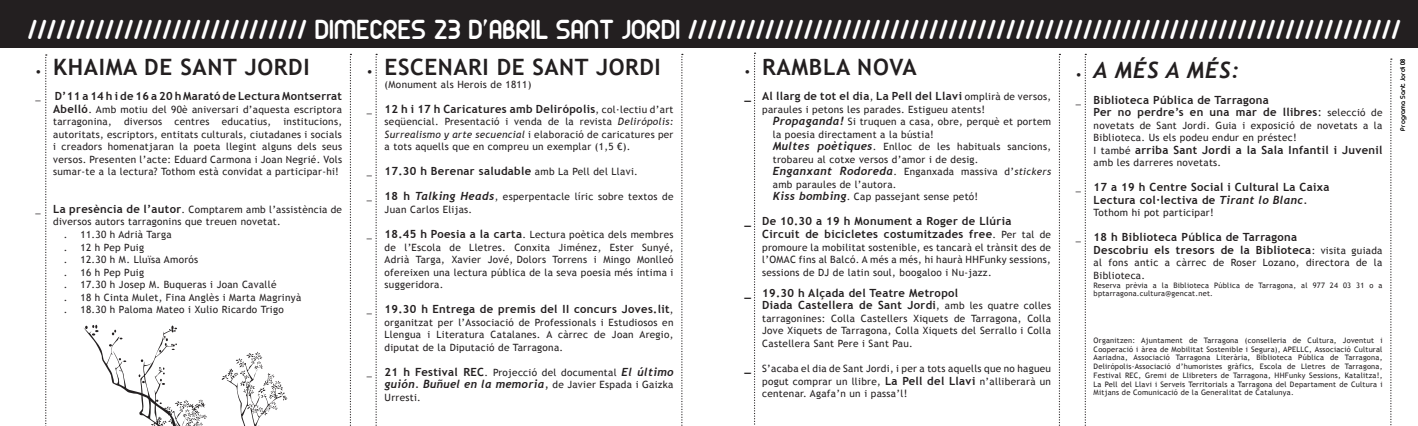
<style>
.page{position:relative;width:1418px;height:426px;background:#fff}
.page>*{position:absolute;margin:0;border:0;box-sizing:border-box;transform-origin:0 0}
.t1{font:300 30px "z Arista";letter-spacing:.03em;color:#fff}
.t2{font:700 22.5px "Trebuchet MS";letter-spacing:.03em;color:#231f20}
.t3{font:italic 700 22.5px "Trebuchet";color:#231f20}
.t4{font:700 11.25px/12.5px "Trebuchet MS";letter-spacing:.03em;color:#231f20}
.t5{font:italic 700 11.25px "Trebuchet";letter-spacing:.03em;color:#231f20}
.t6{font:10px/12.5px "Trebuchet MS";letter-spacing:.03em;color:#231f20;text-align:justify}
.t7{font:7.5px/8.8px "Trebuchet MS";letter-spacing:.03em;color:#231f20}
.t8{font:300 7.5px "z Arista";letter-spacing:.03em;color:#010101}
.s1{font-size:11.25px}
.s2{font-weight:400;font-size:10px}
.s3{font-weight:700;font-size:11.25px}
.s4{font-family:"Trebuchet MS";font-style:normal;font-size:11.25px}
.s5{font-weight:400}
.s6{font-family:"Trebuchet";font-style:italic}
.s7{font-style:italic}
.s8{font-family:"Trebuchet";font-weight:700;font-style:italic;font-size:11.25px}
.s9{font-family:"Trebuchet MS";font-weight:400;font-style:normal}
.s10{font-family:"Trebuchet MS";font-weight:400;font-style:normal;font-size:10px}
</style>
<div class="page">
<div style="left:0;top:0;width:1417px;height:47px;background:#231f20"></div>
<svg style="left:45px;top:54px;width:2px;height:372px"></svg>
<svg style="left:350px;top:54px;width:1px;height:372px"></svg>
<svg style="left:375px;top:54px;width:2px;height:372px"></svg>
<svg style="left:681px;top:54px;width:2px;height:372px"></svg>
<svg style="left:754px;top:53px;width:1px;height:372px"></svg>
<svg style="left:1058px;top:54px;width:2px;height:372px"></svg>
<svg style="left:1084px;top:54px;width:2px;height:372px"></svg>
<svg style="left:1390px;top:58px;width:1px;height:368px"></svg>
<svg style="left:221px;top:351px;width:66px;height:75px"></svg>
<svg style="left:84px;top:324px;width:123px;height:102px"></svg>
<h1 class="t1" style="left:28px;top:14px;width:1373px">///////////////////////////// DIMECRES 23 D’ABRIL SANT JORDI //////////////////////////////////////////////////////////////////////////</h1>
<h2 class="t2" style="left:35px;top:53px;width:170px"><span class="s1">•</span> Khaima de Sant</h2>
<h2 class="t2" style="left:245px;top:53px;width:66px">Jordi</h2>
<p class="t4" style="left:35px;top:90px;width:308px"><span class="s2">_</span> D’11 a 14 h i de 16 a 20 h Marató de Lectura Montserrat</p>
<p class="t6" style="left:53px;top:103px;width:290px"><span class="s3">Abelló</span>. Amb motiu del 90è aniversari d’aquesta escriptora tarragonina, diversos centres educatius, institucions, autoritats, escriptors, entitats culturals, ciutadanes i socials i creadors homenatjaran la poeta llegint alguns dels seus versos. Presenten l’acte: Eduard Carmona i Joan Negrié. Vols sumar-te a la lectura? Tothom està convidat a participar-hi!</p>
<p class="t6" style="left:35px;top:203px;width:308px">_ <span class="s3">La presència de l’autor</span>. Comptarem amb l’assistència de</p>
<p class="t6" style="left:53px;top:215px;width:229px">diversos autors tarragonins que treuen novetat.</p>
<p class="t6" style="left:64px;top:228px;width:5px">.</p>
<p class="t6" style="left:80px;top:228px;width:93px">11.30 h Adrià Targa</p>
<p class="t6" style="left:64px;top:240px;width:5px">.</p>
<p class="t6" style="left:80px;top:240px;width:65px">12 h Pep Puig</p>
<p class="t6" style="left:64px;top:253px;width:5px">.</p>
<p class="t6" style="left:80px;top:253px;width:119px">12.30 h M. Lluïsa Amorós</p>
<p class="t6" style="left:64px;top:265px;width:5px">.</p>
<p class="t6" style="left:80px;top:265px;width:65px">16 h Pep Puig</p>
<p class="t6" style="left:64px;top:278px;width:5px">.</p>
<p class="t6" style="left:80px;top:278px;width:198px">17.30 h Josep M. Buqueras i Joan Cavallé</p>
<p class="t6" style="left:64px;top:290px;width:5px">.</p>
<p class="t6" style="left:80px;top:290px;width:222px">18 h Cinta Mulet, Fina Anglès i Marta Magrinyà</p>
<p class="t6" style="left:64px;top:303px;width:5px">.</p>
<p class="t6" style="left:80px;top:303px;width:205px">18.30 h Paloma Mateo i Xulio Ricardo Trigo</p>
<h2 class="t3" style="left:1075px;top:57px;width:165px"><span class="s4">•</span> A més a més:</h2>
<p class="t4" style="left:1093px;top:93px;width:290px;text-indent:-18px"><span class="s2">_</span> Biblioteca Pública de Tarragona<br>Per no perdre’s en una mar de llibres<span class="s5">:</span> <span class="s2">selecció de</span></p>
<p class="t6" style="left:1093px;top:119px;width:290px">novetats de Sant Jordi. Guia i exposició de novetats a la<br>Biblioteca. Us els podeu endur en préstec!</p>
<p class="t4" style="left:1093px;top:143px;width:290px"><span class="s2">I també</span> arriba Sant Jordi a la Sala I nfantil i Juvenil</p>
<p class="t6" style="left:1093px;top:156px;width:129px">amb les darreres novetats.</p>
<p class="t4" style="left:1075px;top:181px;width:255px;text-align:center"><span class="s2">_</span> 17 a 19 h Centre Social i Cultural La Caixa<br>Lectura col·lectiva de <span class="s6">Tirant lo Blanc.</span></p>
<p class="t6" style="left:1093px;top:206px;width:122px">Tothom hi pot participar!</p>
<p class="t4" style="left:1093px;top:231px;width:290px;text-indent:-18px"><span class="s2">_</span> 18 h Biblioteca Pública de Tarragona<br>Descobriu els tresors de la Biblioteca<span class="s2">: visita guiada</span></p>
<p class="t6" style="left:1093px;top:256px;width:290px">al fons antic a càrrec de Roser Lozano, directora de la<br>Biblioteca.</p>
<p class="t7" style="left:1093px;top:280px;width:290px">Reserva prèvia a la Biblioteca Pública de Tarragona, al 977 24 03 31 o a bptarragona.cultura@gencat.net.</p>
<p class="t7" style="left:1093px;top:335px;width:290px;text-align:justify">Organitzen: Ajuntament de Tarragona (conselleria de Cultura, Joventut i Cooperació i àrea de Mobilitat Sostenible i Segura), APELLC, Associació Cultural Aariadna, Associació Tarragona Literària, Biblioteca Pública de Tarragona, Delirópolis-Associació d’humoristes gràfics, Escola de Lletres de Tarragona, Festival REC, Gremi de Llibreters de Tarragona, HHFunky Sessions, Katalitza!, La Pell del Llavi i Serveis Territorials a Tarragona del Departament de Cultura i Mitjans de Comunicació de la Generalitat de Catalunya.</p>
<p class="t8" style="left:1398px;top:130px;width:73px;rotate:-90deg">PROGRAMA SANT JORDI 08</p>
<h2 class="t2" style="left:367px;top:53px;width:46px"><span class="s1">•</span> Escenar</h2>
<h2 class="t2" style="left:482px;top:53px;width:75px">i de Sant</h2>
<h2 class="t2" style="left:596px;top:53px;width:66px">Jordi</h2>
<p class="t6" style="left:384px;top:78px;width:148px">(Monument als Herois de 1811)</p>
<p class="t4" style="left:367px;top:102px;width:308px"><span class="s2">_</span> 12 h i 17 h Caricatures amb Delirópolis<span class="s2">, col·lectiu d’art</span></p>
<p class="t6" style="left:384px;top:115px;width:290px">seqüencial. Presentació i venda de la revista <span class="s7">Delirópolis:<br>Surrealismo y arte secuencial</span> i elaboració de caricatures per a tots aquells que en compreu un exemplar (1,5 €).</p>
<p class="t4" style="left:367px;top:165px;width:272px"><span class="s2">_</span> 17.30 h Berenar saludable <span class="s2">amb La Pell del Llavi.</span></p>
<p class="t6" style="left:384px;top:190px;width:290px;text-indent:-18px">_ <span class="s3">18 h</span> <span class="s8">Talking Heads</span>, esperpentacle líric sobre textos de<br>Juan Carlos Elijas.</p>
<p class="t6" style="left:384px;top:228px;width:290px;text-indent:-18px">_ <span class="s3">18.45 h Poesia a la carta</span>. Lectura poètica dels membres de l’Escola de Lletres. Conxita Jiménez, Ester Sunyé, Adrià Targa, Xavier Jové, Dolors Torrens i Mingo Monlleó ofereixen una lectura pública de la seva poesia més íntima i suggeridora.</p>
<p class="t4" style="left:367px;top:302px;width:308px"><span class="s2">_</span> 19.30 h Entrega de premis del II concurs Joves.lit<span class="s2">,</span></p>
<p class="t6" style="left:384px;top:315px;width:290px">organitzat per l’Associació de Professionals i Estudiosos en Llengua i Literatura Catalanes. A càrrec de Joan Aregio, diputat de la Diputació de Tarragona.</p>
<p class="t6" style="left:367px;top:365px;width:308px">_ <span class="s3">21 h Festival REC</span>. Projecció del documental <span class="s8">El último</span></p>
<p class="t5" style="left:384px;top:377px;width:290px">guión. Buñuel en la memoria<span class="s9">,</span> <span class="s10">de Javier Espada i Gaizka</span></p>
<p class="t6" style="left:384px;top:390px;width:38px">Urresti.</p>
<h2 class="t2" style="left:744px;top:53px;width:46px"><span class="s1">•</span> Rambla</h2>
<h2 class="t2" style="left:857px;top:53px;width:28px">Nova</h2>
<p class="t4" style="left:744px;top:90px;width:308px">_ Al llarg de tot el dia<span class="s2">,</span> La Pell del Llavi <span class="s2">omplirà de versos,</span></p>
<p class="t6" style="left:772px;top:103px;width:280px;text-align:left;text-indent:-11px">paraules i petons les parades. Estigueu atents!<br><span class="s8">Propaganda!</span> Si truquen a casa, obre, perquè et portem la poesia directament a la bústia!<br><span class="s8">Multes poètiques</span>. Enlloc de les habituals sancions, trobareu al cotxe versos d’amor i de desig.<br><span class="s8">Enganxant Rodoreda</span>. Enganxada massiva d’<span class="s7">stickers </span>amb paraules de l’autora.<br><span class="s8">Kiss bombing</span>. Cap passejant sense petó!</p>
<p class="t4" style="left:762px;top:215px;width:290px;text-indent:-18px">_ De 10.30 a 19 h Monument a Roger de Llúria<br>Circuit de bicicletes costumitzades free<span class="s2">. Per tal de</span></p>
<p class="t6" style="left:762px;top:240px;width:290px">promoure la mobilitat sostenible, es tancarà el trànsit des de l’OMAC fins al Balcó. A més a més, hi haurà HHFunky sessions, sessions de DJ de latin soul, boogaloo i Nu-jazz.</p>
<p class="t4" style="left:762px;top:286px;width:290px;text-indent:-18px">_ 19.30 h Alçada del Teatre Metropol<br>Diada Castellera de Sant Jordi<span class="s2">, amb les quatre colles</span></p>
<p class="t6" style="left:762px;top:312px;width:290px">tarragonines: Colla Castellers Xiquets de Tarragona, Colla Jove Xiquets de Tarragona, Colla Xiquets del Serrallo i Colla Castellera Sant Pere i Sant Pau.</p>
<p class="t6" style="left:762px;top:362px;width:290px;text-indent:-18px"><span class="s3">_</span> S’acaba el dia de Sant Jordi, i per a tots aquells que no hagueu pogut comprar un llibre, <span class="s3">La Pell del Llavi</span> n’alliberarà un centenar. Agafa’n un i passa’l!</p>
</div>
